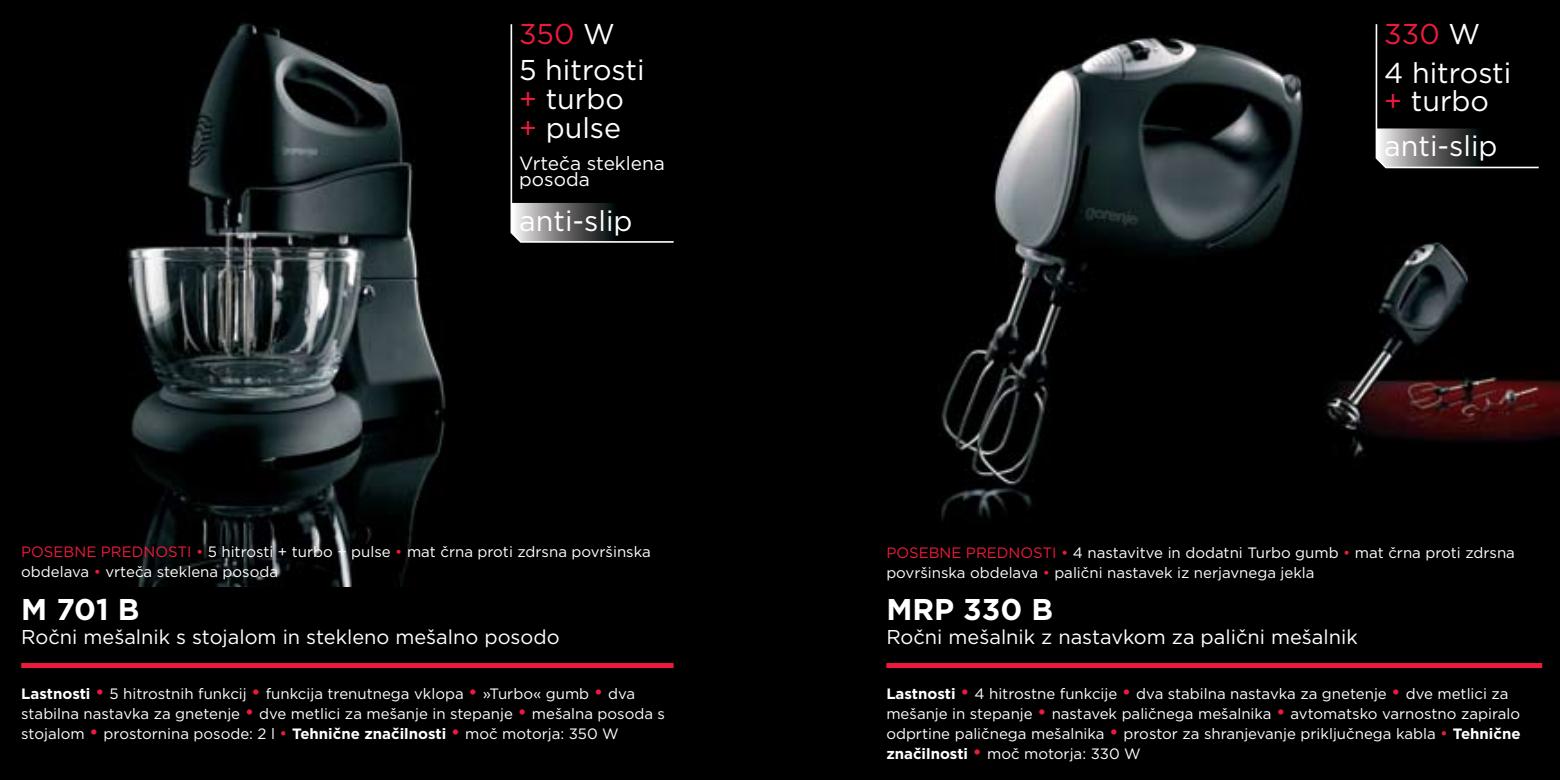
<style>
.page{position:relative;width:1560px;height:780px;background:#fff}
.page>*{position:absolute;margin:0;border:0;box-sizing:border-box;transform-origin:0 0}
.t1{font:700 30px "Gotham";color:#fff}
.t2{font:28.75px/36.2px "Gotham";color:#fff}
.t3{font:20px "Gotham";color:#fff}
.t4{font:19px/16px "Gotham";color:#fff}
.t5{font:15px/20px "Gotham";color:#fff}
.t6{font:15px "Gotham";color:#ed1a3b}
.s1{color:#ed1a3b}
.s2{font-weight:700}
.s3{font-size:20px;color:#ed1a3b}
.s4{font-size:16.25px;color:#ed1a3b}
</style>
<div class="page">
<div style="left:0;top:0;width:1559px;height:780px;background:#000"></div>
<img style="left:1324px;top:242px;width:235px;height:215px">
<img style="left:127px;top:23px;width:319px;height:563px">
<div style="left:21px;top:663px;width:652px;height:5px;background:#ed1a3b"></div>
<img style="left:941px;top:35px;width:362px;height:485px">
<div style="left:886px;top:663px;width:655px;height:5px;background:#ed1a3b"></div>
<svg style="left:510px;top:24px;width:164px;height:219px"></svg>
<svg style="left:1375px;top:24px;width:164px;height:145px"></svg>
<h2 class="t2" style="left:519px;top:15px;width:127px"><span class="s1">350</span> W<br>5 hitrosti</h2>
<h2 class="t2" style="left:519px;top:84px;width:106px;line-height:28.8px"><span class="s1">+</span> turbo <span class="s1">+</span> pulse</h2>
<p class="t4" style="left:519px;top:155px;width:147px">Vrteča steklena posoda</p>
<h2 class="t2" style="left:519px;top:202px;width:115px">anti-slip</h2>
<p class="t5" style="left:21px;top:541px;width:631px;text-indent:175px"><span class="s1">•</span> 5 hitrosti + turbo + pulse <span class="s1">•</span> mat črna proti zdrsna površinska obdelava <span class="s1">•</span> vrteča steklena posoda</p>
<p class="t6" style="left:21px;top:542px;width:22px">Posebne</p>
<p class="t6" style="left:101px;top:542px;width:11px">prednosti</p>
<h1 class="t1" style="left:21px;top:589px;width:120px">M 701 B</h1>
<h3 class="t3" style="left:21px;top:624px;width:540px">Ročni mešalnik s stojalom in stekleno mešalno posodo</h3>
<p class="t5" style="left:21px;top:683px;width:645px"><span class="s2">Lastnosti</span> <span class="s3">•</span> 5 hitrostnih funkcij <span class="s3">•</span> funkcija trenutnega vklopa <span class="s3">•</span> »Turbo« gumb <span class="s3">•</span> dva stabilna nastavka za gnetenje <span class="s3">•</span> dve metlici za mešanje in stepanje <span class="s3">•</span> mešalna posoda s stojalom <span class="s3">•</span> prostornina posode: 2 l <span class="s4">•</span> <span class="s2">Tehnične značilnosti</span> <span class="s3">•</span> moč motorja: 350 W</p>
<h2 class="t2" style="left:1383px;top:14px;width:129px;line-height:38.2px"><span class="s1">330</span> W<br>4 hitrosti</h2>
<h2 class="t2" style="left:1383px;top:82px;width:106px"><span class="s1">+</span> turbo</h2>
<h2 class="t2" style="left:1383px;top:127px;width:115px">anti-slip</h2>
<p class="t5" style="left:886px;top:542px;width:630px;text-indent:175px"><span class="s1">•</span> 4 nastavitve in dodatni Turbo gumb <span class="s1">•</span> mat črna proti zdrsna površinska obdelava <span class="s1">•</span> palični nastavek iz nerjavnega jekla</p>
<p class="t6" style="left:886px;top:543px;width:22px">Posebne</p>
<p class="t6" style="left:965px;top:543px;width:11px">prednosti</p>
<h1 class="t1" style="left:886px;top:589px;width:168px">MRP 330 B</h1>
<h3 class="t3" style="left:886px;top:624px;width:473px">Ročni mešalnik z nastavkom za palični mešalnik</h3>
<p class="t5" style="left:886px;top:683px;width:635px"><span class="s2">Lastnosti</span> <span class="s3">•</span> 4 hitrostne funkcije <span class="s3">•</span> dva stabilna nastavka za gnetenje <span class="s3">•</span> dve metlici za mešanje in stepanje <span class="s3">•</span> nastavek paličnega mešalnika <span class="s3">•</span> avtomatsko varnostno zapiralo odprtine paličnega mešalnika <span class="s3">•</span> prostor za shranjevanje priključnega kabla <span class="s4">•</span> <span class="s2">Tehnične značilnosti</span> <span class="s3">•</span> moč motorja: 330 W</p>
</div>
